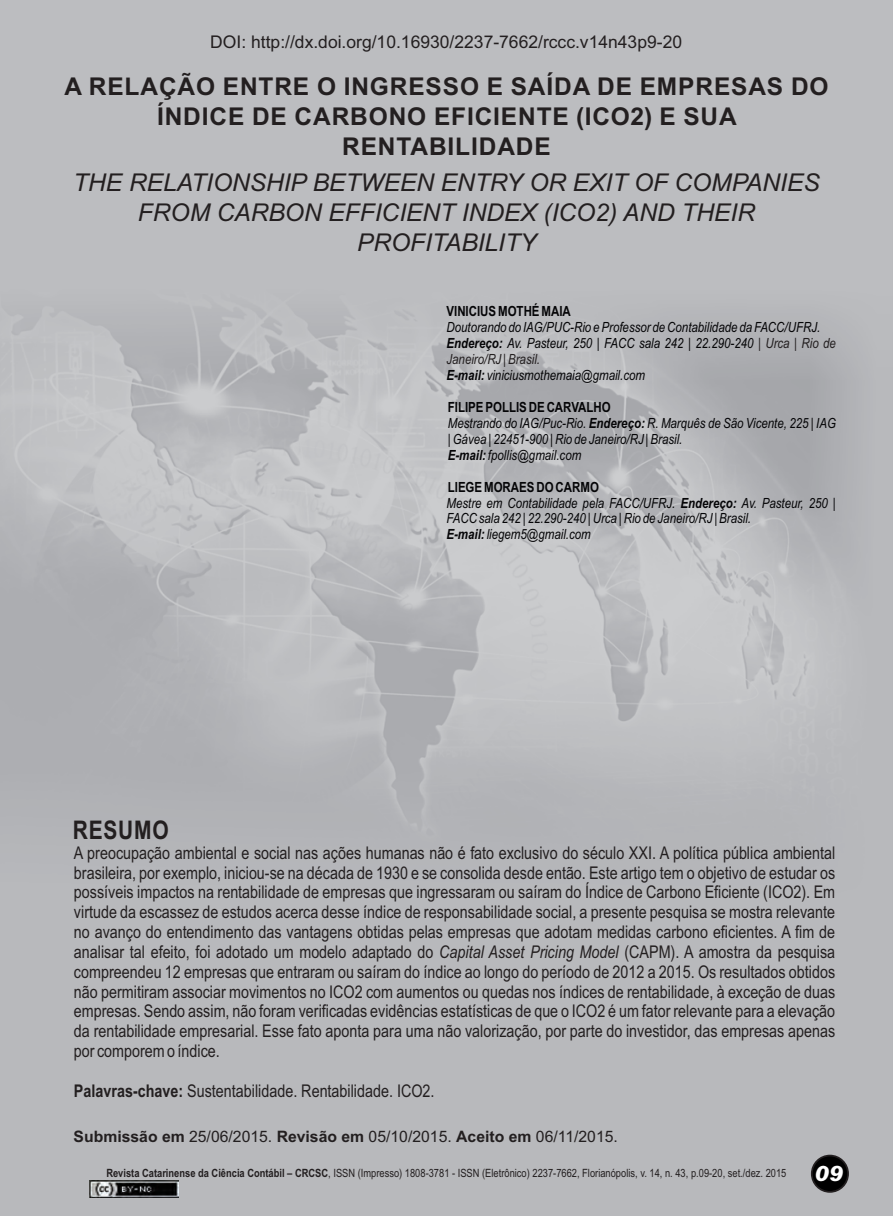
<style>
.page{position:relative;width:893px;height:1216px;background:#fff}
.page>*{position:absolute;margin:0;border:0;box-sizing:border-box;transform-origin:0 0}
.t1{font:700 25.72px "Arial";letter-spacing:.035em;color:#231f20;scale:.82 1}
.t2{font:italic 24.5px/30.1px "Arial";color:#231f20;text-align:center}
.t3{font:700 24.5px/30.1px "Arial";letter-spacing:.035em;color:#231f20;text-align:center}
.t4{font:italic 900 21px "Arial";color:#fff}
.t5{font:17.5px/19.8px "Arial Narrow";color:#231f20;text-align:justify}
.t6{font:17.5px "Arial";color:#231f20}
.t7{font:15.75px "Arial";color:#231f20}
.t8{font:italic 14px/15.9px "Arial Narrow";color:#050507}
.t9{font:700 14px "Arial Narrow";color:#050507}
.t10{font:11.38px "Arial Narrow";color:#231f20}
.s1{font-weight:700}
.s2{color:#231f20}
.s3{font-weight:700;font-style:normal}
.s4{font-style:italic}
</style>
<div class="page">
<img style="left:0;top:0;width:893px;height:1215px">
<div style="left:812px;top:1155px;width:36px;height:36px;background:#000;border-radius:50%"></div>
<div style="left:811px;top:1154px;width:38px;height:38px;border:2px solid #231f20;border-radius:50%"></div>
<img style="left:89px;top:1180px;width:89px;height:17px">
<p class="t6" style="left:210px;top:35px;width:473px">DOI: http://dx.doi.org/10.16930/2237-7662/rccc.v14n43p9-20</p>
<h2 class="t3" style="left:64px;top:74px;width:766px">A RELAÇÃO ENTRE O INGRESSO E SAÍDA DE EMPRESAS DO<br>ÍNDICE DE CARBONO EFICIENTE (ICO2) E SUA<br>RENTABILIDADE</h2>
<h2 class="t2" style="left:73px;top:170px;width:748px">THE RELATIONSHIP BETWEEN ENTRY OR EXIT OF COMPANIES<br>FROM CARBON EFFICIENT INDEX (ICO2) AND THEIR<br>PROFITABILITY</h2>
<h1 class="t1" style="left:73px;top:820px;width:118px">RESUMO</h1>
<p class="t9" style="left:446px;top:306px;width:126px">VINICIUS MOTHÉ MAIA</p>
<p class="t8" style="left:446px;top:320px;width:391px">Doutorando do IAG/PUC-Rio e Professor de Contabilidade da FACC/UFRJ.<br><span class="s1">Endereço:</span> Av. Pasteur, 250 | FACC sala 242 | 22.290-240 <span class="s2">| Urca | Rio de Janeiro/RJ | Brasil.<br></span><span class="s1">E-mail:</span> viniciusmothemaia@gmail.com</p>
<p class="t8" style="left:448px;top:400px;width:390px"><span class="s3">FILIPE POLLIS DE CARVALHO<br></span>Mestrando do IAG/Puc-Rio. <span class="s1">Endereço:</span> R. Marquês de São Vicente, 225 | IAG | Gávea | 22451-900 | Rio de Janeiro/RJ | Brasil.<br><span class="s1">E-mail:</span> fpollis@gmail.com</p>
<p class="t8" style="left:446px;top:480px;width:391px"><span class="s3">LIEGE MORAES DO CARMO<br></span>Mestre em Contabilidade pela FACC/UFRJ. <span class="s1">Endereço:</span> Av. Pasteur, 250 | FACC sala 242 | 22.290-240 | Urca | Rio de Janeiro/RJ | Brasil.<br><span class="s1">E-mail:</span> liegem5@gmail.com</p>
<p class="t5" style="left:74px;top:844px;width:763px">A preocupação ambiental e social nas ações humanas não é fato exclusivo do século XXI. A política pública ambiental brasileira, por exemplo, iniciou-se na década de 1930 e se consolida desde então. Este artigo tem o objetivo de estudar os possíveis impactos na rentabilidade de empresas que ingressaram ou saíram do Índice de Carbono Eficiente (ICO2). Em virtude da escassez de estudos acerca desse índice de responsabilidade social, a presente pesquisa se mostra relevante no avanço do entendimento das vantagens obtidas pelas empresas que adotam medidas carbono eficientes. A fim de analisar tal efeito, foi adotado um modelo adaptado do <span class="s4">Capital Asset Pricing Model</span> (CAPM). A amostra da pesquisa compreendeu 12 empresas que entraram ou saíram do índice ao longo do período de 2012 a 2015. Os resultados obtidos não permitiram associar movimentos no ICO2 com aumentos ou quedas nos índices de rentabilidade, à exceção de duas empresas. Sendo assim, não foram verificadas evidências estatísticas de que o ICO2 é um fator relevante para a elevação da rentabilidade empresarial. Esse fato aponta para uma não valorização, por parte do investidor, das empresas apenas por comporem o índice.</p>
<p class="t5" style="left:74px;top:1082px;width:362px"><span class="s1">Palavras-chave:</span> Sustentabilidade. Rentabilidade. ICO2.</p>
<p class="t7" style="left:74px;top:1130px;width:546px"><span class="s1">Submissão em</span> 25/06/2015. <span class="s1">Revisão em</span> 05/10/2015. <span class="s1">Aceito em</span> 06/11/2015.</p>
<p class="t10" style="left:106px;top:1168px;width:682px"><span class="s1">Revista Catarinense da Ciência Contábil – CRCSC</span>, ISSN (Impresso) 1808-3781 - ISSN (Eletrônico) 2237-7662, Florianópolis, v. 14, n. 43, p.09-20, set./dez. 2015</p>
<p class="t4" style="left:815px;top:1165px;width:30px">09</p>
</div>
